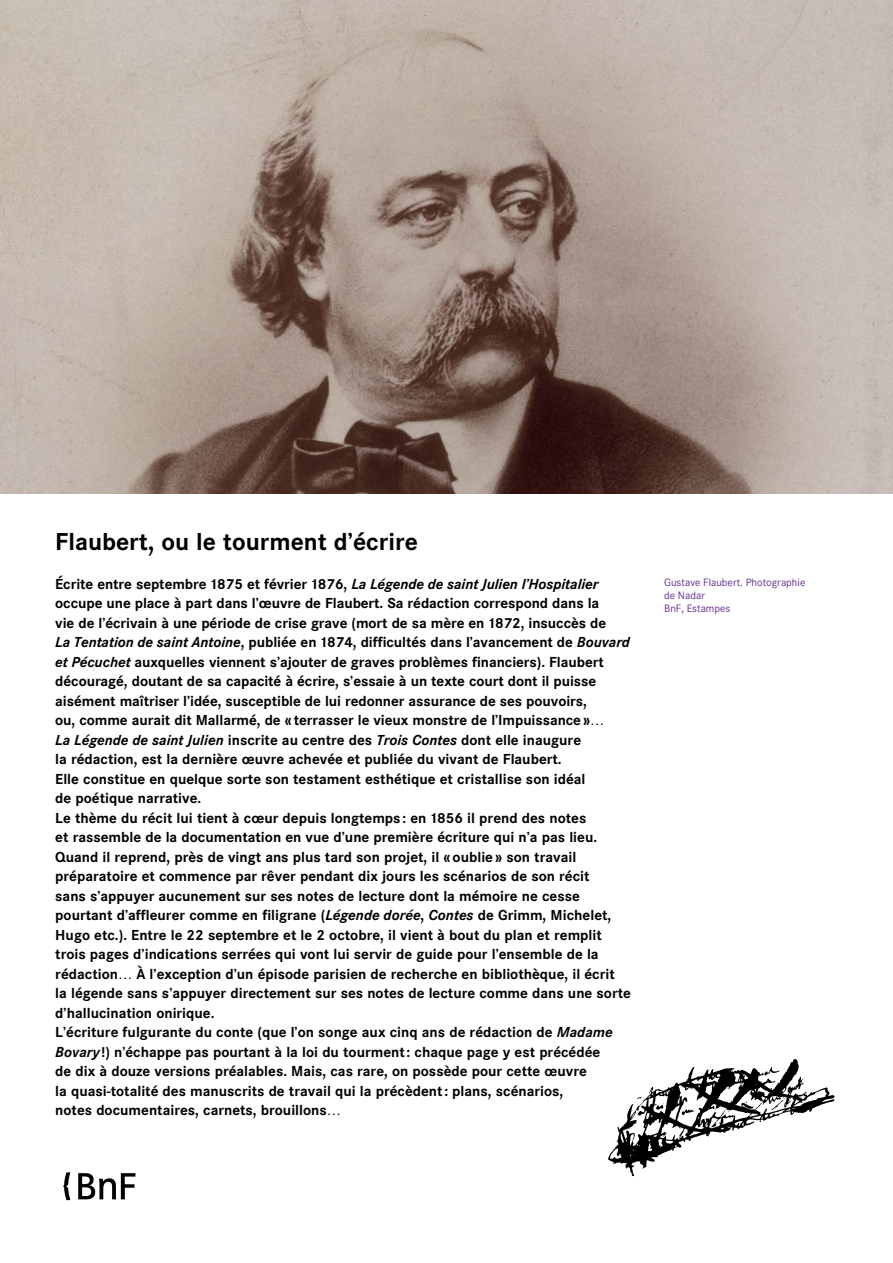
<style>
.page{position:relative;width:893px;height:1263px;background:#fff}
.page>*{position:absolute;margin:0;border:0;box-sizing:border-box;transform-origin:0 0}
.t1{font:700 24px "Corporate SBQ3";color:#000}
.t2{font:700 14.25px/19.5px "Corporate SBQ3";color:#000}
.t3{font:10.5px/12.8px "Corporate SBQ3";color:#662d91}
.s1{font-style:italic}
</style>
<div class="page">
<img style="left:64px;top:1172px;width:72px;height:29px">
<img style="left:0;top:0;width:893px;height:493px">
<img style="left:608px;top:1059px;width:227px;height:118px">
<h1 class="t1" style="left:55px;top:527px;width:364px">Flaubert, ou le tourment d’écrire</h1>
<p class="t2" style="left:55px;top:574px;width:577px">Écrite entre septembre 1875 et février 1876, <span class="s1">La Légende de saint Julien l’Hospitalier </span>occupe une place à part dans l’œuvre de Flaubert. Sa rédaction correspond dans la<br>vie de l’écrivain à une période de crise grave (mort de sa mère en 1872, insuccès de<br><span class="s1">La Tentation de saint Antoine</span>, publiée en 1874, difficultés dans l’avancement de <span class="s1">Bouvard et Pécuchet</span> auxquelles viennent s’ajouter de graves problèmes financiers). Flaubert découragé, doutant de sa capacité à écrire, s’essaie à un texte court dont il puisse aisément maîtriser l’idée, susceptible de lui redonner assurance de ses pouvoirs,<br>ou, comme aurait dit Mallarmé, de «terrasser le vieux monstre de l’Impuissance»…<br><span class="s1">La Légende de saint Julien</span> inscrite au centre des <span class="s1">Trois Contes</span> dont elle inaugure<br>la rédaction, est la dernière œuvre achevée et publiée du vivant de Flaubert.<br>Elle constitue en quelque sorte son testament esthétique et cristallise son idéal<br>de poétique narrative.<br>Le thème du récit lui tient à cœur depuis longtemps: en 1856 il prend des notes<br>et rassemble de la documentation en vue d’une première écriture qui n’a pas lieu.<br>Quand il reprend, près de vingt ans plus tard son projet, il «oublie» son travail préparatoire et commence par rêver pendant dix jours les scénarios de son récit<br>sans s’appuyer aucunement sur ses notes de lecture dont la mémoire ne cesse pourtant d’affleurer comme en filigrane (<span class="s1">Légende dorée</span>, <span class="s1">Contes</span> de Grimm, Michelet, Hugo etc.). Entre le 22 septembre et le 2 octobre, il vient à bout du plan et remplit trois pages d’indications serrées qui vont lui servir de guide pour l’ensemble de la rédaction… À l’exception d’un épisode parisien de recherche en bibliothèque, il écrit<br>la légende sans s’appuyer directement sur ses notes de lecture comme dans une sorte d’hallucination onirique.<br>L’écriture fulgurante du conte (que l’on songe aux cinq ans de rédaction de <span class="s1">Madame Bovary</span>!) n’échappe pas pourtant à la loi du tourment: chaque page y est précédée<br>de dix à douze versions préalables. Mais, cas rare, on possède pour cette œuvre<br>la quasi-totalité des manuscrits de travail qui la précèdent: plans, scénarios,<br>notes documentaires, carnets, brouillons…</p>
<p class="t3" style="left:664px;top:576px;width:143px">Gustave Flaubert. Photographie de Nadar<br>BnF, Estampes</p>
</div>
